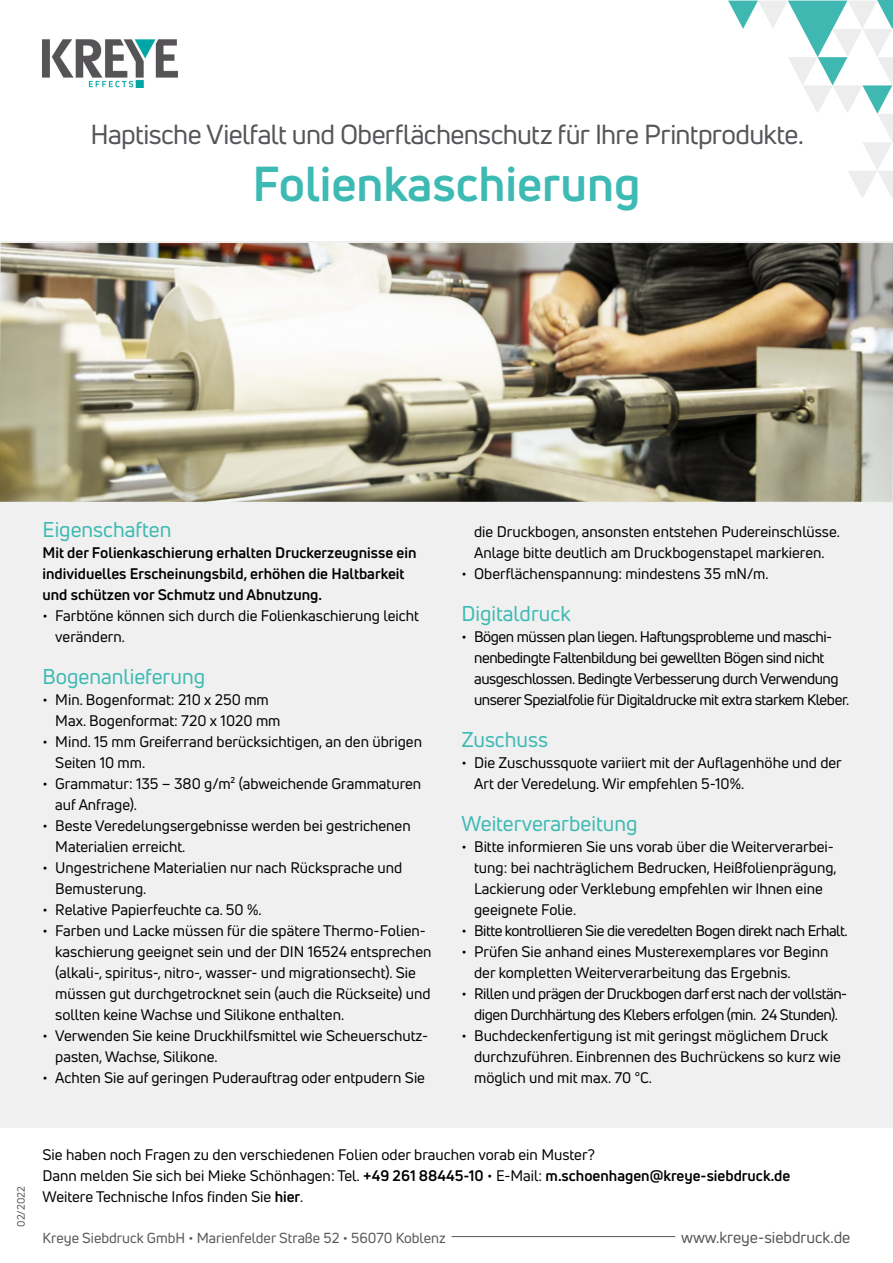
<style>
.page{position:relative;width:893px;height:1263px;background:#fff}
.page>*{position:absolute;margin:0;border:0;box-sizing:border-box;transform-origin:0 0}
.t1{font:700 48px "Uni Neue";color:#3dbab3}
.t2{font:27px "Uni Neue";letter-spacing:-.02em;color:#55565a}
.t3{font:21px "Uni Neue";color:#3dbab3}
.t4{font:15.75px "Uni Neue";color:#55565a}
.t5{font:15px/21px "Uni Neue";color:#000}
.t6{font:15px/21px "Uni Neue";letter-spacing:-.03em;color:#000}
.t7{font:700 15px/21px "Uni Neue";color:#000}
.t8{font:14.25px "Uni Neue";color:#55565a}
.t9{font:10.5px "Uni Neue";color:#55565a}
.s1{font-weight:700}
</style>
<div class="page">
<img style="left:43px;top:40px;width:134px;height:48px">
<svg style="left:728px;top:0;width:165px;height:198px"></svg>
<div style="left:0;top:242px;width:893px;height:886px;background:#f0f0f0"></div>
<hr style="left:452px;top:1236px;width:223px;height:1px;background:#55565a">
<img style="left:0;top:243px;width:893px;height:259px">
<h2 class="t2" style="left:90px;top:118px;width:715px">Haptische Vielfalt und Oberflächenschutz für Ihre Printprodukte.</h2>
<h1 class="t1" style="left:252px;top:154px;width:389px">Folienkaschierung</h1>
<h3 class="t3" style="left:43px;top:516px;width:130px">Eigenschaften</h3>
<p class="t7" style="left:43px;top:542px;width:375px">Mit der Folienkaschierung erhalten Druckerzeugnisse ein individuelles Erscheinungsbild, erhöhen die Haltbarkeit und schützen vor Schmutz und Abnutzung.</p>
<p class="t5" style="left:55px;top:605px;width:365px;text-indent:-13px">• Farbtöne können sich durch die Folienkaschierung leicht verändern.</p>
<h3 class="t3" style="left:43px;top:663px;width:164px">Bogenanlieferung</h3>
<p class="t5" style="left:55px;top:689px;width:227px;text-indent:-13px">• Min. Bogenformat: 210 x 250 mm<br>Max. Bogenformat: 720 x 1020 mm</p>
<p class="t5" style="left:55px;top:731px;width:368px;text-indent:-13px">• Mind. 15 mm Greiferrand berücksichtigen, an den übrigen<br>Seiten 10 mm.</p>
<p class="t5" style="left:55px;top:773px;width:367px;text-indent:-13px">• Grammatur: 135 – 380 g/m² (abweichende Grammaturen auf Anfrage).</p>
<p class="t5" style="left:55px;top:815px;width:357px;text-indent:-13px">• Beste Veredelungsergebnisse werden bei gestrichenen<br>Materialien erreicht.</p>
<p class="t5" style="left:55px;top:857px;width:349px;text-indent:-13px">• Ungestrichene Materialien nur nach Rücksprache und<br>Bemusterung.</p>
<p class="t5" style="left:43px;top:899px;width:221px">• Relative Papierfeuchte ca. 50 %.</p>
<p class="t5" style="left:55px;top:920px;width:378px;text-indent:-13px">• Farben und Lacke müssen für die spätere Thermo-Folien&shy;kaschierung geeignet sein und der DIN 16524 entsprechen (alkali-, spiritus-, nitro-, wasser- und migrationsecht). Sie müssen gut durchgetrocknet sein (auch die Rückseite) und sollten keine Wachse und Silikone enthalten.</p>
<p class="t5" style="left:55px;top:1025px;width:374px;text-indent:-13px">• Verwenden Sie keine Druckhilfsmittel wie Scheuerschutz&shy;pasten, Wachse, Silikone.</p>
<p class="t5" style="left:43px;top:1067px;width:384px">• Achten Sie auf geringen Puderauftrag oder entpudern Sie</p>
<p class="t5" style="left:474px;top:521px;width:367px">die Druckbogen, ansonsten entstehen Pudereinschlüsse.<br>Anlage bitte deutlich am Druckbogenstapel markieren.</p>
<p class="t5" style="left:461px;top:563px;width:309px">• Oberflächenspannung: mindestens 35 mN/m.</p>
<h3 class="t3" style="left:461px;top:600px;width:111px">Digitaldruck</h3>
<p class="t6" style="left:474px;top:626px;width:377px;text-indent:-13px">• Bögen müssen plan liegen. Haftungsprobleme und maschi&shy;nenbedingte Faltenbildung bei gewellten Bögen sind nicht ausgeschlossen. Bedingte Verbesserung durch Verwendung unserer Spezialfolie für Digitaldrucke mit extra starkem Kleber.</p>
<h3 class="t3" style="left:461px;top:726px;width:88px">Zuschuss</h3>
<p class="t5" style="left:474px;top:752px;width:369px;text-indent:-13px">• Die Zuschussquote variiert mit der Auflagenhöhe und der<br>Art der Veredelung. Wir empfehlen 5-10%.</p>
<h3 class="t3" style="left:461px;top:810px;width:178px">Weiterverarbeitung</h3>
<p class="t5" style="left:474px;top:836px;width:364px;text-indent:-13px">• Bitte informieren Sie uns vorab über die Weiterverarbei&shy;tung: bei nachträglichem Bedrucken, Heißfolienprägung, Lackierung oder Verklebung empfehlen wir Ihnen eine geeignete Folie.</p>
<p class="t6" style="left:461px;top:920px;width:388px">• Bitte kontrollieren Sie die veredelten Bogen direkt nach Erhalt.</p>
<p class="t5" style="left:474px;top:941px;width:356px;text-indent:-13px">• Prüfen Sie anhand eines Musterexemplares vor Beginn der kompletten Weiterverarbeitung das Ergebnis.</p>
<p class="t6" style="left:461px;top:983px;width:387px;text-align:center">• Rillen und prägen der Druckbogen darf erst nach der vollstän&shy;digen Durchhärtung des Klebers erfolgen (min. 24 Stunden).</p>
<p class="t5" style="left:474px;top:1025px;width:368px;text-indent:-13px">• Buchdeckenfertigung ist mit geringst möglichem Druck durchzuführen. Einbrennen des Buchrückens so kurz wie möglich und mit max. 70 °C.</p>
<p class="t9" style="left:15px;top:1227px;width:42px;rotate:-90deg">02/2022</p>
<p class="t5" style="left:43px;top:1144px;width:749px">Sie haben noch Fragen zu den verschiedenen Folien oder brauchen vorab ein Muster?<br>Dann melden Sie sich bei Mieke Schönhagen: Tel. <span class="s1">+49 261 88445-10</span> • E-Mail: <span class="s1">m.schoenhagen@kreye-siebdruck.de<br></span>Weitere Technische Infos finden Sie <span class="s1">hier</span>.</p>
<p class="t8" style="left:43px;top:1229px;width:405px">Kreye Siebdruck GmbH • Marienfelder Straße 52 • 56070 Koblenz</p>
<p class="t4" style="left:681px;top:1227px;width:171px">www.kreye-siebdruck.de</p>
</div>
